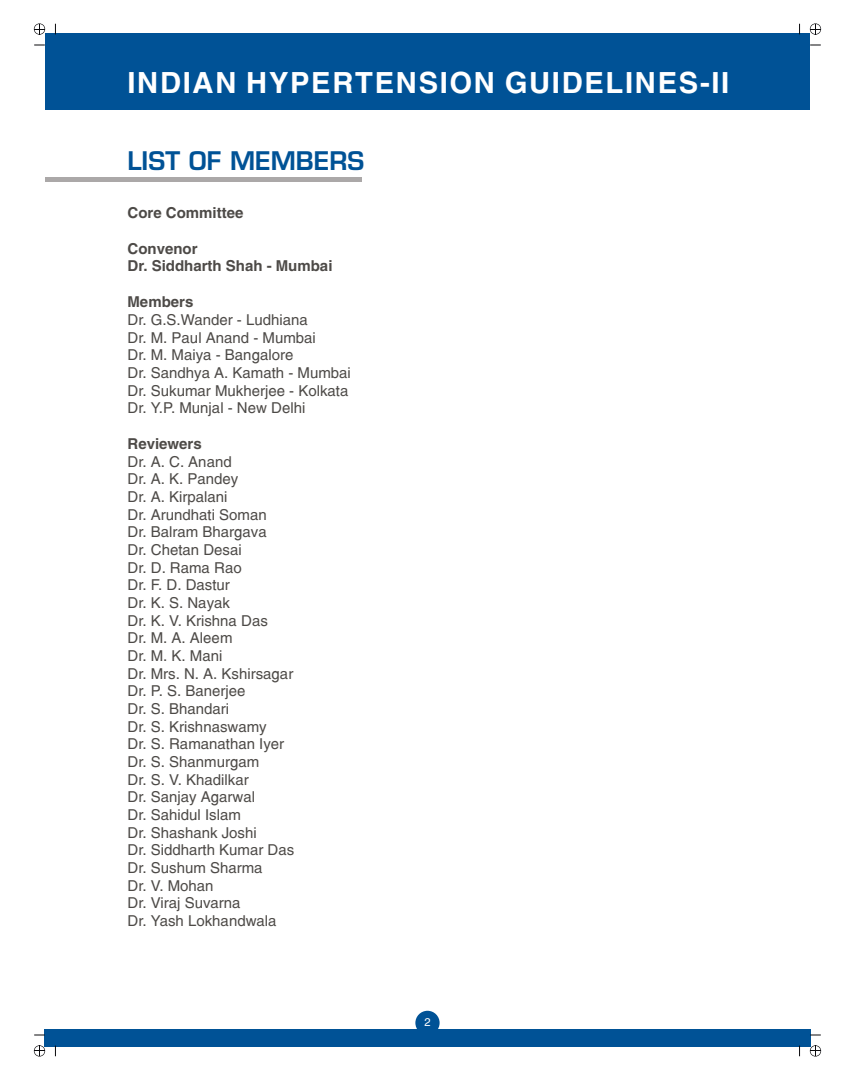
<style>
.page{position:relative;width:855px;height:1080px;background:#fff}
.page>*{position:absolute;margin:0;border:0;box-sizing:border-box;transform-origin:0 0}
.t1{font:700 29.12px "Switzerland";letter-spacing:.06em;color:#fff}
.t2{font:25px "Square 721 Dm";color:#005296}
.t3{font:15px/17.6px "Switzerland";color:#4d4a47}
.t4{font:700 15px/17.9px "Switzerland";color:#4d4a47}
.t5{font:11.25px "Switzerland";color:#fff}
</style>
<div class="page">
<div style="left:45px;top:33px;width:765px;height:76px;background:#005296"></div>
<div style="left:44px;top:1029px;width:767px;height:18px;background:#005296"></div>
<svg style="left:34px;top:1045px;width:11px;height:12px"></svg>
<svg style="left:810px;top:1045px;width:11px;height:12px"></svg>
<svg style="left:810px;top:23px;width:11px;height:12px"></svg>
<svg style="left:34px;top:23px;width:11px;height:12px"></svg>
<div style="left:415px;top:1011px;width:25px;height:24px;background:#005296;border-radius:50%"></div>
<hr style="left:45px;top:178px;width:317px;height:4px;background:#aba8a8">
<h1 class="t1" style="left:128px;top:65px;width:603px">INDIAN HYPERTENSION GUIDELINES-II</h1>
<h2 class="t2" style="left:128px;top:151px;width:238px">LIST OF MEMBERS</h2>
<p class="t4" style="left:128px;top:206px;width:117px">Core Committee</p>
<p class="t4" style="left:128px;top:241px;width:206px">Convenor<br>Dr. Siddharth Shah - Mumbai</p>
<p class="t4" style="left:128px;top:295px;width:67px">Members</p>
<p class="t3" style="left:128px;top:313px;width:225px">Dr. G.S.Wander - Ludhiana<br>Dr. M. Paul Anand - Mumbai<br>Dr. M. Maiya - Bangalore<br>Dr. Sandhya A. Kamath - Mumbai<br>Dr. Sukumar Mukherjee - Kolkata<br>Dr. Y.P. Munjal - New Delhi</p>
<p class="t4" style="left:128px;top:437px;width:76px">Reviewers</p>
<p class="t3" style="left:128px;top:454px;width:141px">Dr. A. C. Anand<br>Dr. A. K. Pandey<br>Dr. A. Kirpalani<br>Dr. Arundhati Soman<br>Dr. Balram Bhargava<br>Dr. Chetan Desai<br>Dr. D. Rama Rao<br>Dr. F. D. Dastur</p>
<p class="t3" style="left:128px;top:613px;width:168px">Dr. K. V. Krishna Das<br>Dr. M. A. Aleem<br>Dr. M. K. Mani<br>Dr. Mrs. N. A. Kshirsagar<br>Dr. P. S. Banerjee<br>Dr. S. Bhandari<br>Dr. S. Krishnaswamy<br>Dr. S. Ramanathan Iyer<br>Dr. S. Shanmurgam<br>Dr. S. V. Khadilkar<br>Dr. Sanjay Agarwal<br>Dr. Sahidul Islam<br>Dr. Shashank Joshi<br>Dr. Siddharth Kumar Das<br>Dr. Sushum Sharma<br>Dr. V. Mohan<br>Dr. Viraj Suvarna<br>Dr. Yash Lokhandwala</p>
<p class="t3" style="left:128px;top:596px;width:104px">Dr. K. S. Nayak</p>
<p class="t5" style="left:425px;top:1016px;width:8px">2</p>
</div>
